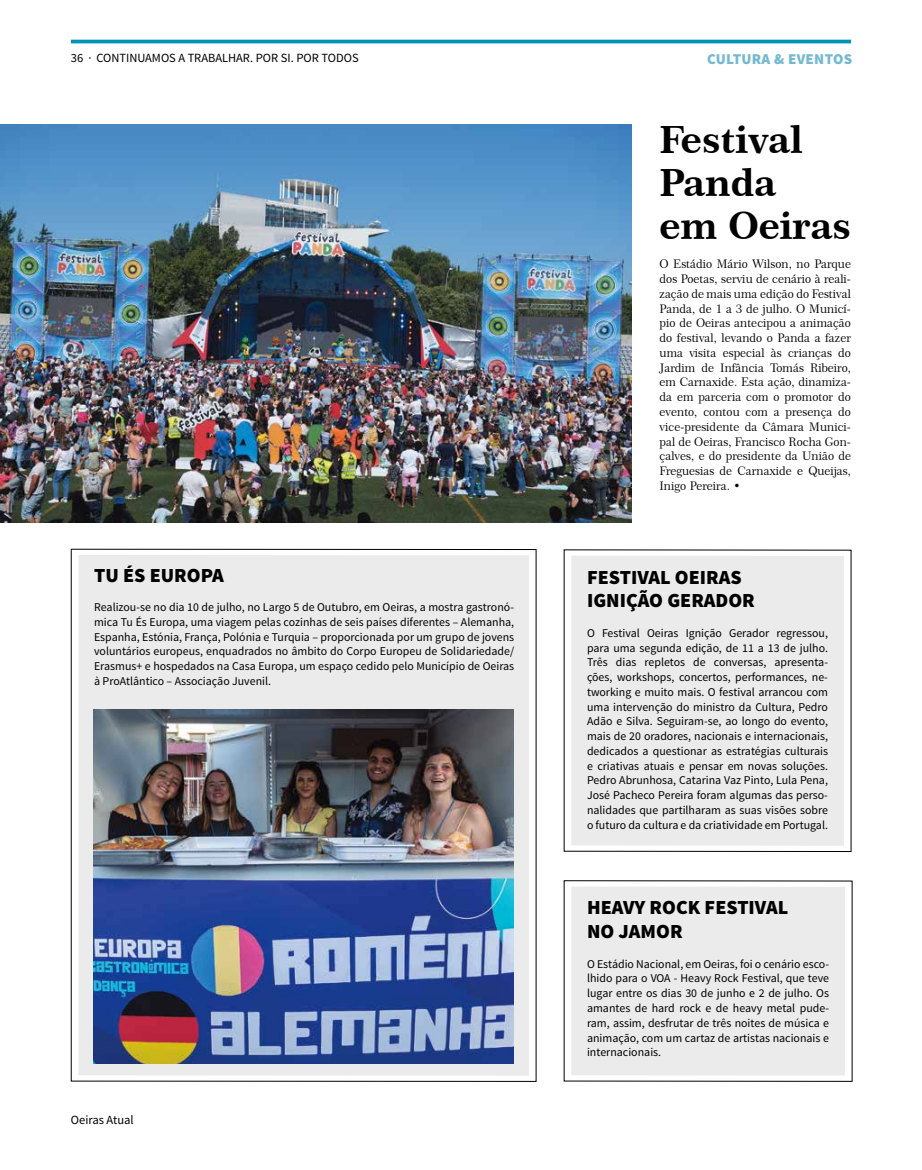
<style>
.page{position:relative;width:922px;height:1170px;background:#fff}
.page>*{position:absolute;margin:0;border:0;box-sizing:border-box;transform-origin:0 0}
.t1{font:37.5px/43.1px "Century 751 BT Bold B";color:#000}
.t2{font:900 20px/23.8px "Source Sans Pro";color:#000}
.t3{font:900 15px "Source Sans Pro";letter-spacing:.02em;color:#74b9d1}
.t4{font:12.5px "Source Sans Pro";color:#000}
.t5{font:11.88px/14.8px "Source Sans Pro";color:#000;text-align:justify}
.t6{font:11.88px/14.8px "Century 751 BT Roman B";color:#000;text-align:justify}
.s1{font-family:"Century 751 BT Bold B"}
</style>
<div class="page">
<hr style="left:71px;top:40px;width:779px;height:3px;background:#0093b6">
<img style="left:0;top:124px;width:631px;height:398px">
<div style="left:571px;top:886px;width:273px;height:189px;background:#ebebec"></div>
<div style="left:571px;top:555px;width:272px;height:290px;background:#ebebec"></div>
<div style="left:78px;top:555px;width:450px;height:520px;background:#ebebec"></div>
<img style="left:94px;top:709px;width:419px;height:354px">
<p class="t4" style="left:71px;top:50px;width:289px">36 · CONTINUAMOS A TRABALHAR. POR SI. POR TODOS</p>
<p class="t3" style="left:707px;top:49px;width:146px">CULTURA &amp; EVENTOS</p>
<h2 class="t2" style="left:94px;top:564px;width:131px">TU ÉS EUROPA</h2>
<p class="t5" style="left:94px;top:600px;width:421px">Realizou-se no dia 10 de julho, no Largo 5 de Outubro, em Oeiras, a mostra gastronó&shy;mica Tu És Europa, uma viagem pelas cozinhas de seis países diferentes – Alemanha, Espanha, Estónia, França, Polónia e Turquia – proporcionada por um grupo de jovens voluntários europeus, enquadrados no âmbito do Corpo Europeu de Solidariedade/ Erasmus+ e hospedados na Casa Europa, um espaço cedido pelo Município de Oeiras à ProAtlântico – Associação Juvenil.</p>
<p class="t4" style="left:71px;top:1112px;width:64px">Oeiras Atual</p>
<h1 class="t1" style="left:659px;top:117px;width:193px">Festival<br>Panda<br>em Oeiras</h1>
<p class="t6" style="left:659px;top:257px;width:193px">O Estádio Mário Wilson, no Parque dos Poetas, serviu de cenário à reali&shy;zação de mais uma edição do Festival Panda, de 1 a 3 de julho. O Municí&shy;pio de Oeiras antecipou a animação do festival, levando o Panda a fazer uma visita especial às crianças do Jardim de Infância Tomás Ribeiro, em Carnaxide. Esta ação, dinamiza&shy;da em parceria com o promotor do evento, contou com a presença do vice-presidente da Câmara Munici&shy;pal de Oeiras, Francisco Rocha Gon&shy;çalves, e do presidente da União de Freguesias de Carnaxide e Queijas, Inigo Pereira. <span class="s1">•</span></p>
<h2 class="t2" style="left:587px;top:566px;width:169px">FESTIVAL OEIRAS<br>IGNIÇÃO GERADOR</h2>
<p class="t5" style="left:587px;top:625px;width:242px">O Festival Oeiras Ignição Gerador regressou, para uma segunda edição, de 11 a 13 de julho.<br>Três dias repletos de conversas, apresenta&shy;ções, workshops, concertos, performances, ne&shy;tworking e muito mais. O festival arrancou com uma intervenção do ministro da Cultura, Pedro Adão e Silva. Seguiram-se, ao longo do evento, mais de 20 oradores, nacionais e internacionais, dedicados a questionar as estratégias culturais e criativas atuais e pensar em novas soluções.<br>Pedro Abrunhosa, Catarina Vaz Pinto, Lula Pena, José Pacheco Pereira foram algumas das perso&shy;nalidades que partilharam as suas visões sobre o futuro da cultura e da criatividade em Portugal.</p>
<h2 class="t2" style="left:587px;top:896px;width:203px">HEAVY ROCK FESTIVAL<br>NO JAMOR</h2>
<p class="t5" style="left:587px;top:956px;width:243px">O Estádio Nacional, em Oeiras, foi o cenário esco&shy;lhido para o VOA - Heavy Rock Festival, que teve lugar entre os dias 30 de junho e 2 de julho. Os amantes de hard rock e de heavy metal pude&shy;ram, assim, desfrutar de três noites de música e animação, com um cartaz de artistas nacionais e internacionais.</p>
</div>
